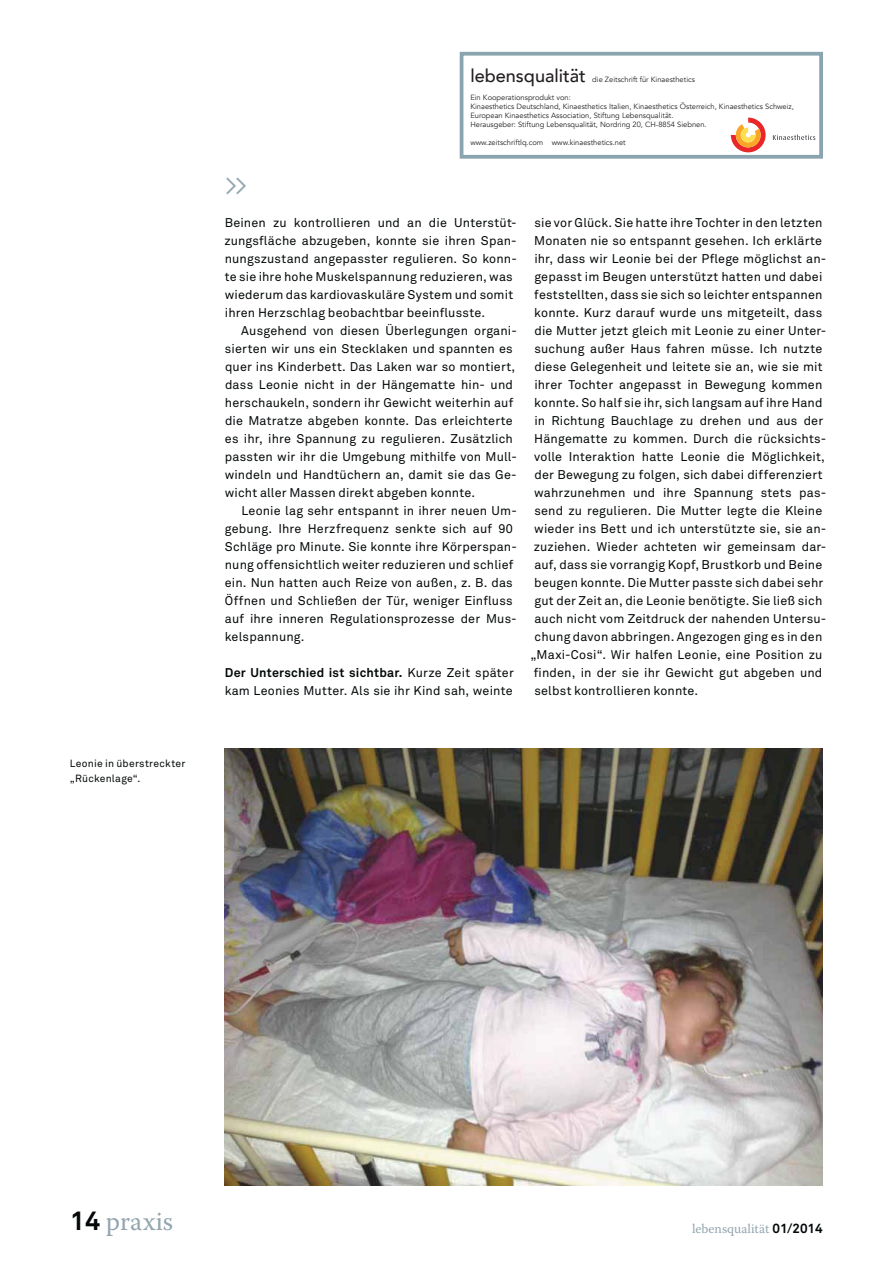
<style>
.page{position:relative;width:893px;height:1263px;background:#fff}
.page>*{position:absolute;margin:0;border:0;box-sizing:border-box;transform-origin:0 0}
.t1{font:26.55px "Warnock Pro";color:#94a6b0}
.t2{font:26.55px "Akkurat";color:#94a6b0}
.t3{font:500 18.15px "Avenir LT Com";color:#231f20}
.t4{font:13.35px "Warnock Pro";color:#94a6b0}
.t5{font:12.6px/18px "Akkurat";letter-spacing:.015em;color:#040809}
.t6{font:10.35px/15.5px "Akkurat";letter-spacing:.025em;color:#040809}
.t7{font:7.5px/9px "Avenir LT Com";color:#231f20}
.s1{font-weight:700}
.s2{font-family:"Akkurat";font-weight:700;color:#040809}
</style>
<div class="page">
<img style="left:225px;top:749px;width:598px;height:436px">
<div style="left:460px;top:52px;width:363px;height:107px;border:4px solid #8aa4b0"></div>
<svg style="left:773px;top:134px;width:42px;height:6px"></svg>
<svg style="left:731px;top:118px;width:34px;height:34px"></svg>
<h1 class="t2" style="left:225px;top:174px;width:24px">&gt;&gt;</h1>
<h2 class="t3" style="left:470px;top:68px;width:117px">lebensqualität</h2>
<p class="t7" style="left:592px;top:75px;width:104px">die Zeitschrift für Kinaesthetics</p>
<p class="t7" style="left:470px;top:93px;width:325px">Ein Kooperationsprodukt von:<br>Kinaesthetics Deutschland, Kinaesthetics Italien, Kinaesthetics Österreich, Kinaesthetics Schweiz, European Kinaesthetics Association, Stiftung Lebensqualität.<br>Herausgeber: Stiftung Lebensqualität, Nordring 20, CH-8854 Siebnen.</p>
<p class="t7" style="left:470px;top:139px;width:157px">www.zeitschriftlq.com www.kinaesthetics.net</p>
<p class="t6" style="left:70px;top:756px;width:117px">Leonie in überstreckter „Rückenlage“.</p>
<p class="t5" style="left:224px;top:215px;width:294px">Beinen zu kontrollieren und an die Unterstüt&shy;zungsfläche abzugeben, konnte sie ihren Span&shy;nungszustand angepasster regulieren. So konn&shy;te sie ihre hohe Muskelspannung reduzieren, was wiederum das kardiovaskuläre System und somit ihren Herzschlag beobachtbar beeinflusste.</p>
<p class="t5" style="left:225px;top:323px;width:294px;text-indent:16px">Ausgehend von diesen Überlegungen organi&shy;sierten wir uns ein Stecklaken und spannten es quer ins Kinderbett. Das Laken war so montiert, dass Leonie nicht in der Hängematte hin- und herschaukeln, sondern ihr Gewicht weiterhin auf die Matratze abgeben konnte. Das erleichterte es ihr, ihre Spannung zu regulieren. Zusätzlich passten wir ihr die Umgebung mithilfe von Mull&shy;windeln und Handtüchern an, damit sie das Ge&shy;wicht aller Massen direkt abgeben konnte.</p>
<p class="t5" style="left:225px;top:503px;width:294px;text-indent:17px">Leonie lag sehr entspannt in ihrer neuen Um&shy;gebung. Ihre Herzfrequenz senkte sich auf 90<br>Schläge pro Minute. Sie konnte ihre Körperspan&shy;nung offensichtlich weiter reduzieren und schlief ein. Nun hatten auch Reize von außen, z. B. das Öffnen und Schließen der Tür, weniger Einfluss auf ihre inneren Regulationsprozesse der Mus&shy;kelspannung.</p>
<p class="t5" style="left:225px;top:665px;width:291px"><span class="s1">Der Unterschied ist sichtbar.</span> Kurze Zeit später kam Leonies Mutter. Als sie ihr Kind sah, weinte</p>
<p class="t5" style="left:534px;top:215px;width:290px">sie vor Glück. Sie hatte ihre Tochter in den letzten</p>
<p class="t5" style="left:534px;top:233px;width:289px">Monaten nie so entspannt gesehen. Ich erklärte</p>
<p class="t5" style="left:534px;top:251px;width:293px">ihr, dass wir Leonie bei der Pflege möglichst an-</p>
<p class="t5" style="left:534px;top:269px;width:289px">gepasst im Beugen unterstützt hatten und dabei</p>
<p class="t5" style="left:534px;top:287px;width:290px">feststellten, dass sie sich so leichter entspannen</p>
<p class="t5" style="left:534px;top:305px;width:290px">konnte. Kurz darauf wurde uns mitgeteilt, dass</p>
<p class="t5" style="left:534px;top:323px;width:293px">die Mutter jetzt gleich mit Leonie zu einer Unter-</p>
<p class="t5" style="left:534px;top:341px;width:289px">suchung außer Haus fahren müsse. Ich nutzte</p>
<p class="t5" style="left:534px;top:359px;width:290px">diese Gelegenheit und leitete sie an, wie sie mit</p>
<p class="t5" style="left:534px;top:377px;width:289px">ihrer Tochter angepasst in Bewegung kommen</p>
<p class="t5" style="left:534px;top:395px;width:290px">konnte. So half sie ihr, sich langsam auf ihre Hand</p>
<p class="t5" style="left:534px;top:413px;width:290px">in Richtung Bauchlage zu drehen und aus der</p>
<p class="t5" style="left:534px;top:430px;width:294px">Hängematte zu kommen. Durch die rücksichts-</p>
<p class="t5" style="left:534px;top:448px;width:292px">volle Interaktion hatte Leonie die Möglichkeit,</p>
<p class="t5" style="left:534px;top:466px;width:290px">der Bewegung zu folgen, sich dabei differenziert</p>
<p class="t5" style="left:534px;top:484px;width:293px">wahrzunehmen und ihre Spannung stets pas-</p>
<p class="t5" style="left:534px;top:502px;width:289px">send zu regulieren. Die Mutter legte die Kleine</p>
<p class="t5" style="left:534px;top:520px;width:293px">wieder ins Bett und ich unterstützte sie, sie an-</p>
<p class="t5" style="left:534px;top:538px;width:294px">zuziehen. Wieder achteten wir gemeinsam dar-</p>
<p class="t5" style="left:534px;top:556px;width:289px">auf, dass sie vorrangig Kopf, Brustkorb und Beine</p>
<p class="t5" style="left:534px;top:574px;width:290px">beugen konnte. Die Mutter passte sich dabei sehr</p>
<p class="t5" style="left:534px;top:592px;width:289px">gut der Zeit an, die Leonie benötigte. Sie ließ sich</p>
<p class="t5" style="left:534px;top:610px;width:293px">auch nicht vom Zeitdruck der nahenden Untersu-</p>
<p class="t5" style="left:534px;top:628px;width:289px">chung davon abbringen. Angezogen ging es in den</p>
<p class="t5" style="left:530px;top:646px;width:294px">„Maxi-Cosi“. Wir halfen Leonie, eine Position zu</p>
<p class="t5" style="left:534px;top:664px;width:290px">finden, in der sie ihr Gewicht gut abgeben und</p>
<p class="t5" style="left:534px;top:682px;width:165px">selbst kontrollieren konnte.</p>
<h1 class="t1" style="left:70px;top:1211px;width:105px"><span class="s2">14</span> praxis</h1>
<p class="t4" style="left:692px;top:1223px;width:132px">lebensqualität <span class="s2">01/2014</span></p>
</div>
